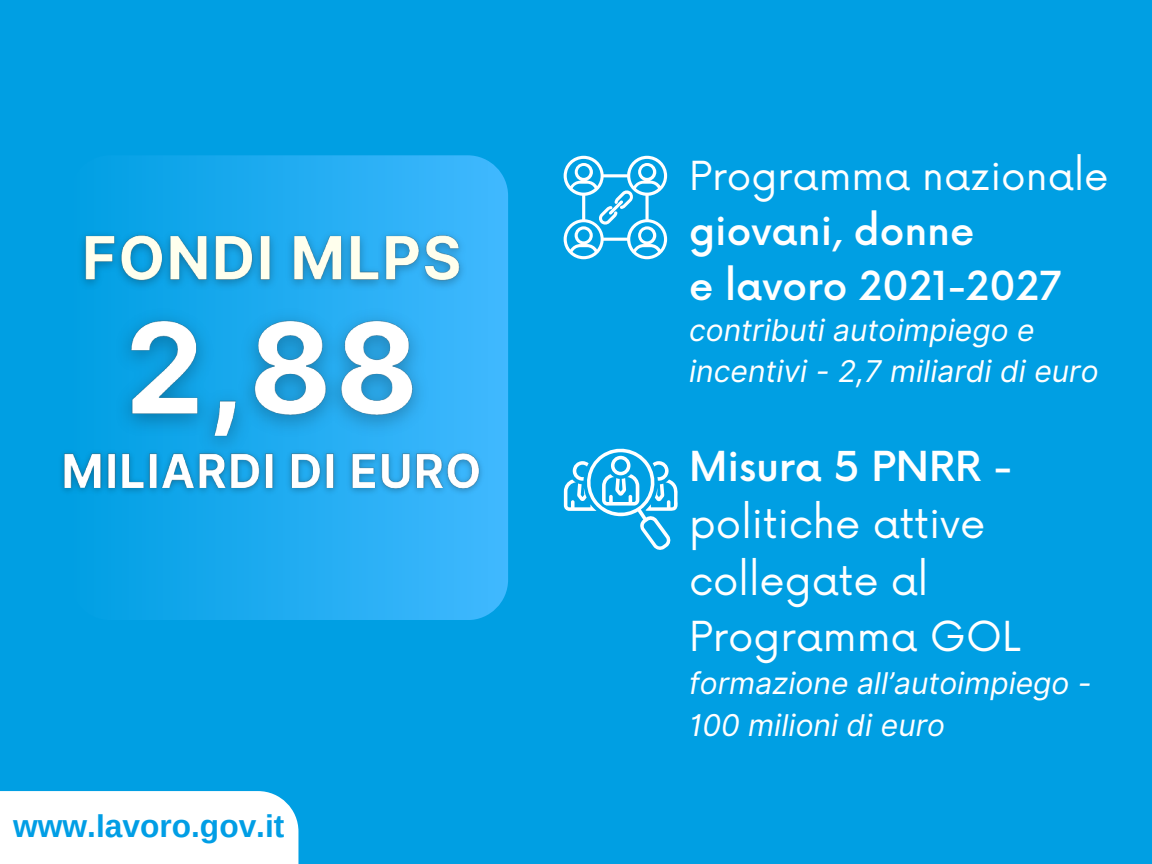
<style>
.page{position:relative;width:1152px;height:864px;background:#009fe3}
.page>*{position:absolute;margin:0;border:0;box-sizing:border-box;transform-origin:0 0}
.t1{font:40.35px/56.2px "Now";color:#fff}
.t2{font:500 40.35px "Now";color:#fff}
.t3{font:500 39px/55.2px "Now";color:#fff}
.t4{font:39px "Now";color:#fff}
.t5{font:700 31.65px "Arimo";color:#019ee5}
.t6{font:italic 30px/41.7px "Inter";color:#fff}
</style>
<div class="page">
<div style="left:70px;top:155px;width:438px;height:464px;background:linear-gradient(to right,#009fe3,#40b9ff);border-radius:41px"></div>
<svg style="left:564px;top:156px;width:103px;height:103px"></svg>
<svg style="left:564px;top:448px;width:114px;height:102px"></svg>
<img style="left:71px;top:223px;width:402px;height:74px">
<img style="left:103px;top:294px;width:338px;height:150px">
<img style="left:61px;top:444px;width:429px;height:57px">
<div style="left:0;top:791px;width:298px;height:73px;background:#fff"></div>
<p class="t5" style="left:13px;top:804px;width:273px">www.lavoro.gov.it</p>
<h2 class="t4" style="left:689px;top:145px;width:421px">Programma nazionale</h2>
<h2 class="t3" style="left:689px;top:201px;width:374px">giovani, donne<br>e lavoro 2021-2027</h2>
<p class="t6" style="left:689px;top:309px;width:411px">contributi autoimpiego e incentivi - 2,7 miliardi di euro</p>
<h1 class="t2" style="left:689px;top:435px;width:325px">Misura 5 PNRR -</h1>
<h1 class="t1" style="left:689px;top:493px;width:333px">politiche attive collegate al<br>Programma GOL</h1>
<p class="t6" style="left:689px;top:663px;width:404px">formazione all’autoimpiego -<br>100 milioni di euro</p>
</div>
